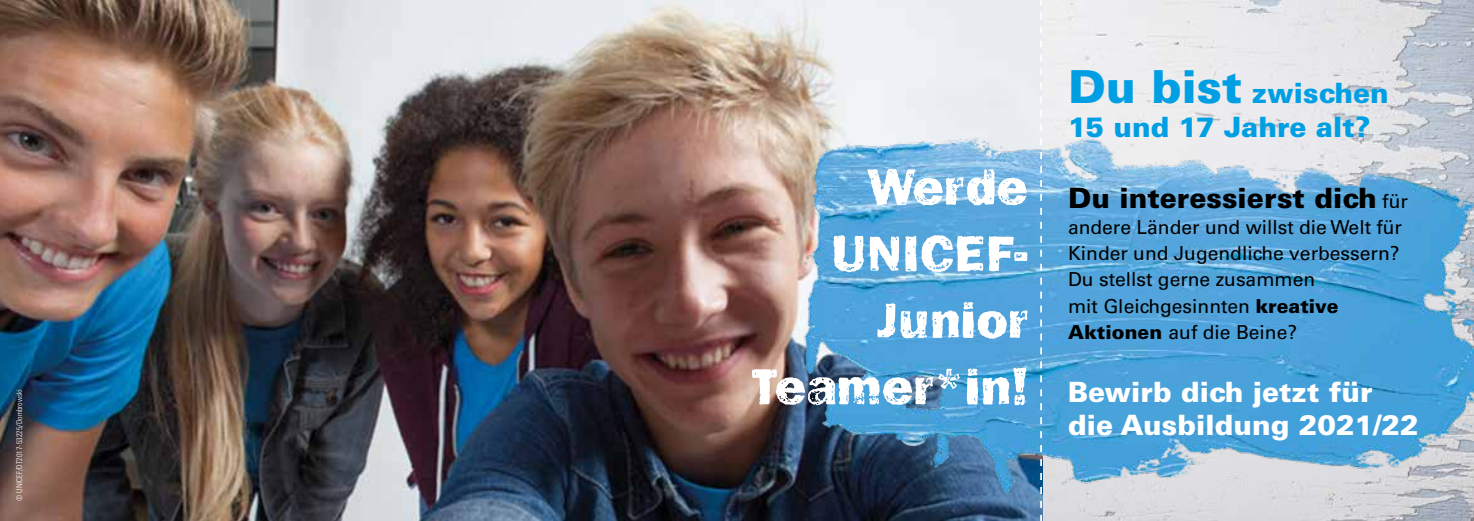
<style>
.page{position:relative;width:1474px;height:521px;background:#fff}
.page>*{position:absolute;margin:0;border:0;box-sizing:border-box;transform-origin:0 0}
.t1{font:52.5px/66.5px "Frankie";color:#fff;text-align:right}
.t2{font:900 28px/33.6px "Univers LT Std";color:#fff}
.t3{font:900 28px/33.6px "Univers LT Std";color:#009fe3}
.t4{font:900 28px "Univers LT Std";color:#000}
.t5{font:19.25px/26.2px "Univers LT Std";color:#000}
.t6{font:300 condensed 7.88px "Univers LT Std";color:#fff}
.s1{font-size:45.5px}
.s2{font-weight:400;font-size:19.25px}
.s3{font-weight:900}
</style>
<div class="page">
<img style="left:1042px;top:0;width:431px;height:81px">
<img style="left:0;top:0;width:1042px;height:521px">
<img style="left:745px;top:81px;width:728px;height:440px">
<svg style="left:1040px;top:0;width:1px;height:521px"></svg>
<h2 class="t3" style="left:1068px;top:76px;width:322px"><span class="s1">Du bist</span> zwischen<br>15 und 17 Jahre alt?</h2>
<h1 class="t1" style="left:751px;top:153px;width:278px">Werde<br>UNICEF-<br>Junior<br>Teamer*in!</h1>
<h2 class="t4" style="left:1068px;top:180px;width:341px">Du interessierst dich <span class="s2">für</span></h2>
<p class="t5" style="left:1068px;top:214px;width:335px">andere Länder und willst die Welt für<br>Kinder und Jugendliche verbessern?<br>Du stellst gerne zusammen<br>mit Gleichgesinnten <span class="s3">kreative<br>Aktionen</span> auf die Beine?</p>
<p class="t6" style="left:15px;top:501px;width:113px;rotate:-90deg">© UNICEF/DT2017-53225/Dombrowski</p>
<h2 class="t2" style="left:1068px;top:375px;width:352px">Bewirb dich jetzt für die Ausbildung 2021/22</h2>
</div>
